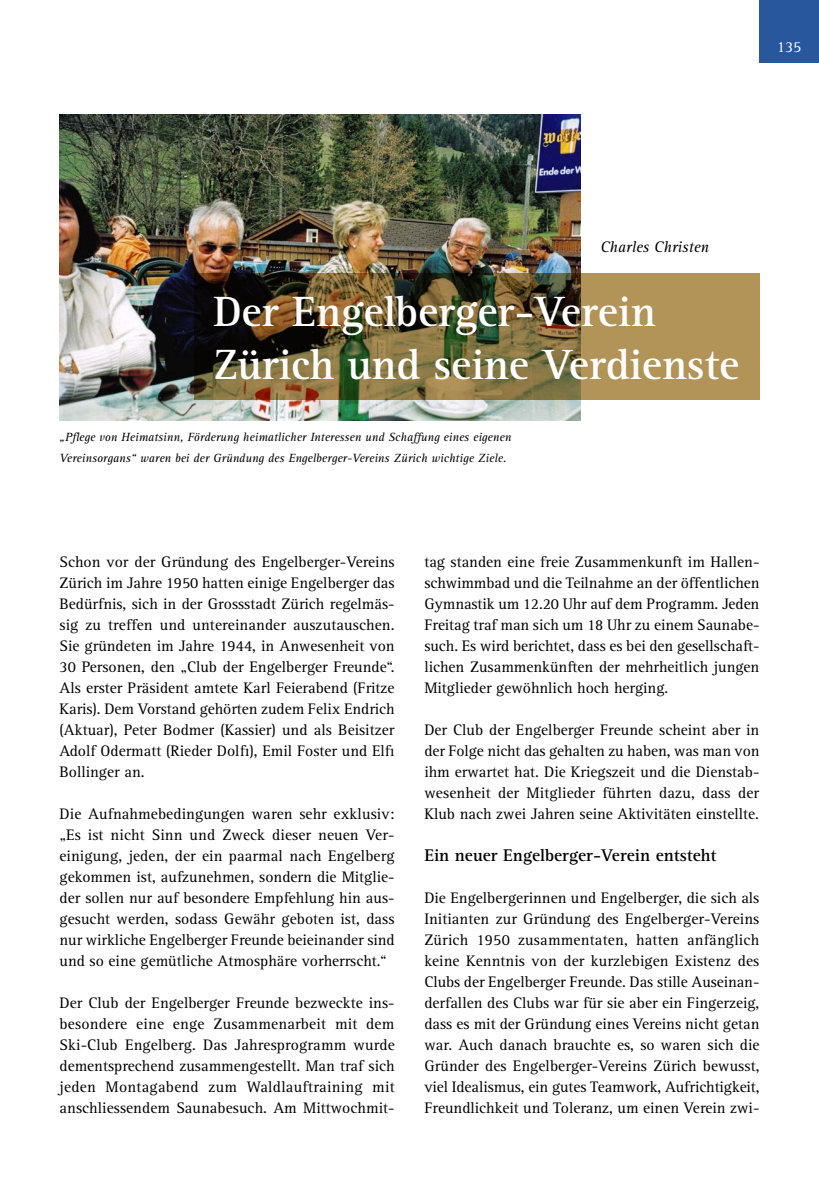
<style>
.page{position:relative;width:819px;height:1191px;background:#fff}
.page>*{position:absolute;margin:0;border:0;box-sizing:border-box;transform-origin:0 0}
.t1{font:700 43.75px/52.5px "Rotis Serif";letter-spacing:-.005em;color:#fff}
.t2{font:700 17.5px "Rotis Serif";color:#000}
.t3{font:15.75px/21px "Rotis Serif";color:#000;text-align:justify}
.t4{font:italic 15.75px "Rotis Serif";color:#000}
.t5{font:15.75px "Rotis Serif";color:#fff}
.t6{font:italic 12.25px/21px "Rotis Serif";color:#000}
</style>
<div class="page">
<div style="left:759px;top:0;width:60px;height:63px;background:#28579d"></div>
<img style="left:60px;top:114px;width:520px;height:306px">
<img style="left:193px;top:273px;width:566px;height:126px">
<p class="t5" style="left:776px;top:38px;width:26px">135</p>
<p class="t4" style="left:600px;top:238px;width:110px">Charles Christen</p>
<h1 class="t1" style="left:213px;top:286px;width:527px">Der Engelberger-Verein<br>Zürich und seine Verdienste</h1>
<p class="t6" style="left:60px;top:427px;width:453px">„Pflege von Heimatsinn, Förderung heimatlicher Interessen und Schaffung eines eigenen<br>Vereinsorgans“ waren bei der Gründung des Engelberger-Vereins Zürich wichtige Ziele.</p>
<p class="t3" style="left:60px;top:552px;width:336px">Schon vor der Gründung des Engelberger-Vereins Zürich im Jahre 1950 hatten einige Engelberger das Bedürfnis, sich in der Grossstadt Zürich regelmäs&shy;sig zu treffen und untereinander auszutauschen.<br>Sie gründeten im Jahre 1944, in Anwesenheit von 30 Personen, den „Club der Engelberger Freunde“.<br>Als erster Präsident amtete Karl Feierabend (Fritze Karis). Dem Vorstand gehörten zudem Felix Endrich (Aktuar), Peter Bodmer (Kassier) und als Beisitzer Adolf Odermatt (Rieder Dolfi), Emil Foster und Elfi Bollinger an.</p>
<p class="t3" style="left:60px;top:804px;width:336px">Die Aufnahmebedingungen waren sehr exklusiv: „Es ist nicht Sinn und Zweck dieser neuen Ver&shy;einigung, jeden, der ein paarmal nach Engelberg gekommen ist, aufzunehmen, sondern die Mitglie&shy;der sollen nur auf besondere Empfehlung hin aus&shy;gesucht werden, sodass Gewähr geboten ist, dass nur wirkliche Engelberger Freunde beieinander sind und so eine gemütliche Atmosphäre vorherrscht.“</p>
<p class="t3" style="left:60px;top:993px;width:336px">Der Club der Engelberger Freunde bezweckte ins&shy;besondere eine enge Zusammenarbeit mit dem Ski-Club Engelberg. Das Jahresprogramm wurde dementsprechend zusammengestellt. Man traf sich jeden Montagabend zum Waldlauftraining mit anschliessendem Saunabesuch. Am Mittwochmit-</p>
<p class="t3" style="left:424px;top:552px;width:337px">tag standen eine freie Zusammenkunft im Hallen&shy;schwimmbad und die Teilnahme an der öffentlichen Gymnastik um 12.20 Uhr auf dem Programm. Jeden Freitag traf man sich um 18 Uhr zu einem Saunabe&shy;such. Es wird berichtet, dass es bei den gesellschaft&shy;lichen Zusammenkünften der mehrheitlich jungen Mitglieder gewöhnlich hoch herging.</p>
<p class="t3" style="left:424px;top:720px;width:336px">Der Club der Engelberger Freunde scheint aber in der Folge nicht das gehalten zu haben, was man von ihm erwartet hat. Die Kriegszeit und die Dienstab&shy;wesenheit der Mitglieder führten dazu, dass der Klub nach zwei Jahren seine Aktivitäten einstellte.</p>
<p class="t2" style="left:424px;top:845px;width:293px">Ein neuer Engelberger-Verein entsteht</p>
<p class="t3" style="left:424px;top:888px;width:337px">Die Engelbergerinnen und Engelberger, die sich als Initianten zur Gründung des Engelberger-Vereins Zürich 1950 zusammentaten, hatten anfänglich keine Kenntnis von der kurzlebigen Existenz des Clubs der Engelberger Freunde. Das stille Auseinan&shy;derfallen des Clubs war für sie aber ein Fingerzeig, dass es mit der Gründung eines Vereins nicht getan war. Auch danach brauchte es, so waren sich die Gründer des Engelberger-Vereins Zürich bewusst, viel Idealismus, ein gutes Teamwork, Aufrichtigkeit, Freundlichkeit und Toleranz, um einen Verein zwi-</p>
</div>
